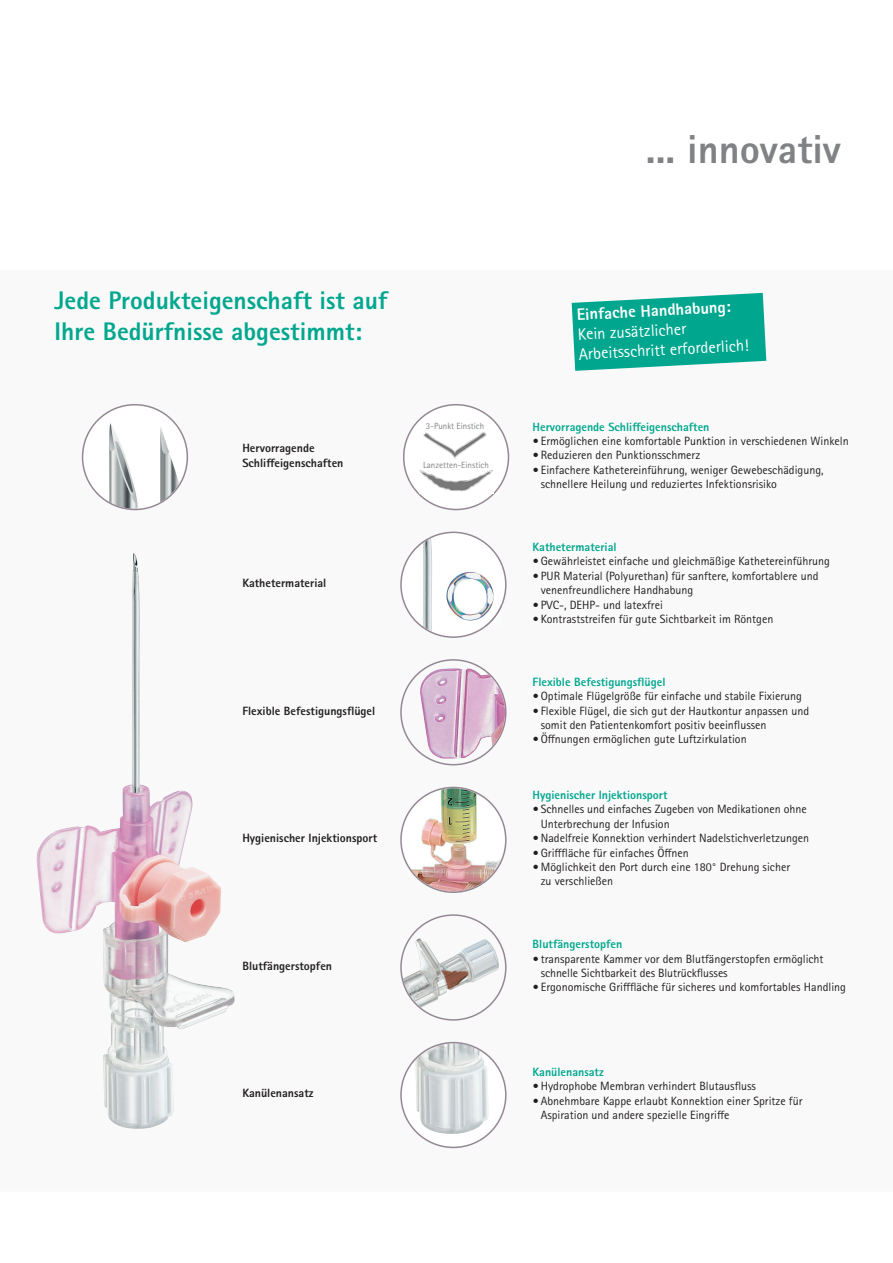
<style>
.page{position:relative;width:893px;height:1263px;background:#fff}
.page>*{position:absolute;margin:0;border:0;box-sizing:border-box;transform-origin:0 0}
.t1{font:800 40.5px "Rotis Sans Serif Pro";color:#808285}
.t2{font:800 25.5px/30.6px "Rotis Sans Serif Pro";color:#00a78e}
.t3{font:16.5px/19.8px "Rotis Sans Serif Pro";color:#fff}
.t4{font:800 16.5px "Rotis Sans Serif Pro";color:#fff}
.t5{font:12px/14.4px "Rotis Sans Serif Pro";color:#231f20}
.t6{font:800 12px/14.4px "Rotis Sans Serif Pro";color:#231f20}
.t7{font:800 12px "Rotis Sans Serif Pro";color:#00a78e}
.t8{font:9px "Rotis Sans Serif Pro";color:#808285}
.s1{font-weight:800}
</style>
<div class="page">
<img style="left:36px;top:553px;width:185px;height:576px">
<svg style="left:82px;top:404px;width:106px;height:106px"></svg>
<svg style="left:403px;top:404px;width:106px;height:106px"></svg>
<svg style="left:400px;top:659px;width:107px;height:106px"></svg>
<img style="left:420px;top:668px;width:85px;height:91px">
<img style="left:400px;top:787px;width:107px;height:106px">
<svg style="left:400px;top:914px;width:107px;height:107px"></svg>
<svg style="left:400px;top:1042px;width:107px;height:106px"></svg>
<svg style="left:400px;top:532px;width:107px;height:106px"></svg>
<img style="left:484px;top:604px;width:17px;height:22px">
<img style="left:419px;top:426px;width:71px;height:36px">
<img style="left:420px;top:469px;width:73px;height:24px">
<svg style="left:572px;top:293px;width:194px;height:78px;background:#22b29c"></svg>
<h1 class="t1" style="left:646px;top:134px;width:196px">... innovativ</h1>
<h2 class="t2" style="left:55px;top:288px;width:334px">Jede Produkteigenschaft ist auf<br>Ihre Bedürfnisse abgestimmt:</h2>
<p class="t6" style="left:242px;top:442px;width:103px">Hervorragende<br>Schliffeigenschaften</p>
<p class="t8" style="left:426px;top:423px;width:60px">3-Punkt Einstich</p>
<p class="t8" style="left:423px;top:462px;width:67px">Lanzetten-Einstich</p>
<p class="t6" style="left:242px;top:577px;width:85px">Kathetermaterial</p>
<p class="t6" style="left:242px;top:704px;width:134px">Flexible Befestigungsflügel</p>
<p class="t6" style="left:242px;top:832px;width:136px">Hygienischer Injektionsport</p>
<p class="t6" style="left:242px;top:959px;width:91px">Blutfängerstopfen</p>
<p class="t6" style="left:242px;top:1087px;width:73px">Kanülenansatz</p>
<h3 class="t4" style="left:576px;top:308px;width:156px;rotate:-3deg">Einfache Handhabung:</h3>
<h3 class="t3" style="left:577px;top:326px;width:172px;rotate:-3deg">Kein zusätzlicher<br>Arbeitsschritt erforderlich!</h3>
<p class="t7" style="left:533px;top:422px;width:178px">Hervorragende Schliffeigenschaften</p>
<p class="t5" style="left:533px;top:435px;width:318px"><span class="s1">•</span>Ermöglichen eine komfortable Punktion in verschiedenen Winkeln</p>
<p class="t5" style="left:533px;top:449px;width:169px"><span class="s1">•</span>Reduzieren den Punktionsschmerz</p>
<p class="t5" style="left:541px;top:464px;width:284px;text-indent:-8px"><span class="s1">•</span>Einfachere Kathetereinführung, weniger Gewebeschädigung, schnellere Heilung und reduziertes Infektionsrisiko</p>
<p class="t7" style="left:533px;top:542px;width:85px">Kathetermaterial</p>
<p class="t5" style="left:533px;top:555px;width:299px"><span class="s1">•</span>Gewährleistet einfache und gleichmäßige Kathetereinführung</p>
<p class="t5" style="left:541px;top:570px;width:279px;text-indent:-8px"><span class="s1">•</span>PUR Material (Polyurethan) für sanftere, komfortablere und venenfreundlichere Handhabung</p>
<p class="t5" style="left:533px;top:598px;width:132px"><span class="s1">•</span>PVC-, DEHP- und latexfrei</p>
<p class="t5" style="left:533px;top:613px;width:242px"><span class="s1">•</span>Kontraststreifen für gute Sichtbarkeit im Röntgen</p>
<p class="t7" style="left:533px;top:677px;width:134px">Flexible Befestigungsflügel</p>
<p class="t5" style="left:533px;top:690px;width:271px"><span class="s1">•</span>Optimale Flügelgröße für einfache und stabile Fixierung</p>
<p class="t5" style="left:541px;top:704px;width:270px;text-indent:-8px"><span class="s1">•</span>Flexible Flügel, die sich gut der Hautkontur anpassen und somit den Patientenkomfort positiv beeinflussen</p>
<p class="t5" style="left:533px;top:733px;width:216px"><span class="s1">•</span>Öffnungen ermöglichen gute Luftzirkulation</p>
<p class="t7" style="left:533px;top:790px;width:136px">Hygienischer Injektionsport</p>
<p class="t5" style="left:541px;top:803px;width:268px;text-indent:-8px"><span class="s1">•</span>Schnelles und einfaches Zugeben von Medikationen ohne<br>Unterbrechung der Infusion</p>
<p class="t5" style="left:533px;top:832px;width:278px"><span class="s1">•</span>Nadelfreie Konnektion verhindert Nadelstichverletzungen</p>
<p class="t5" style="left:533px;top:846px;width:158px"><span class="s1">•</span>Grifffläche für einfaches Öffnen</p>
<p class="t5" style="left:541px;top:861px;width:251px;text-indent:-8px"><span class="s1">•</span>Möglichkeit den Port durch eine 180° Drehung sicher zu verschließen</p>
<p class="t7" style="left:533px;top:939px;width:91px">Blutfängerstopfen</p>
<p class="t5" style="left:541px;top:952px;width:284px;text-indent:-8px"><span class="s1">•</span>transparente Kammer vor dem Blutfängerstopfen ermöglicht schnelle Sichtbarkeit des Blutrückflusses</p>
<p class="t5" style="left:533px;top:981px;width:315px"><span class="s1">•</span>Ergonomische Grifffläche für sicheres und komfortables Handling</p>
<p class="t7" style="left:533px;top:1067px;width:73px">Kanülenansatz</p>
<p class="t5" style="left:533px;top:1080px;width:225px"><span class="s1">•</span>Hydrophobe Membran verhindert Blutausfluss</p>
<p class="t5" style="left:541px;top:1094px;width:263px;text-indent:-8px"><span class="s1">•</span>Abnehmbare Kappe erlaubt Konnektion einer Spritze für<br>Aspiration und andere spezielle Eingriffe</p>
</div>
